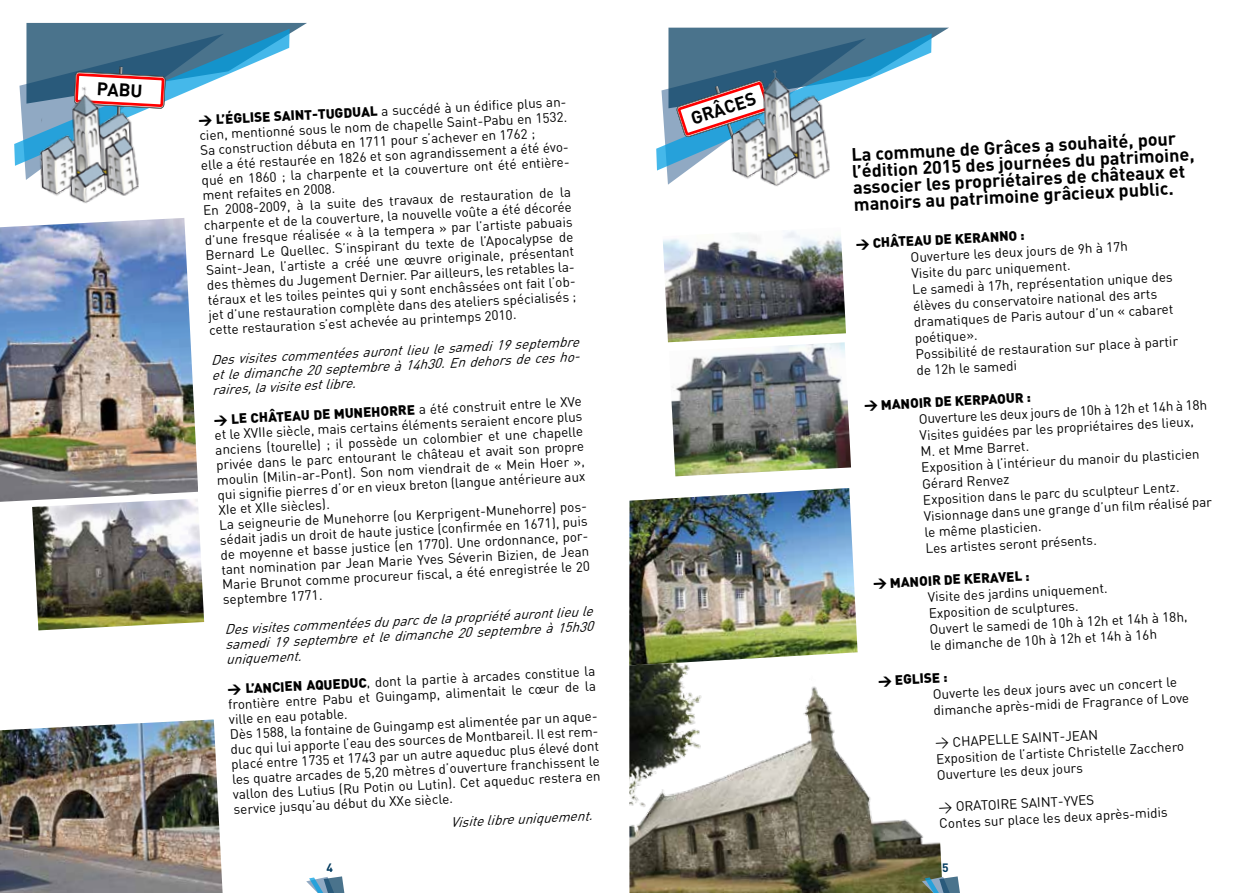
<style>
.page{position:relative;width:1259px;height:893px;background:#fff}
.page>*{position:absolute;margin:0;border:0;box-sizing:border-box;transform-origin:0 0}
.t1{font:700 18px/16.5px "DIN";color:#000}
.t2{font:13.5px/15px "DIN";color:#000}
.t3{font:italic 13.5px/14.9px "DIN";color:#000;text-align:justify}
.t4{font:900 13.5px "DIN";color:#000}
.t5{font:700 12px "DIN";color:#003a5e}
.s1{font-weight:900}
</style>
<div class="page">
<img style="left:663px;top:231px;width:183px;height:111px">
<img style="left:669px;top:342px;width:182px;height:134px">
<img style="left:629px;top:488px;width:228px;height:162px">
<img style="left:629px;top:650px;width:313px;height:243px">
<svg style="left:306px;top:876px;width:39px;height:17px"></svg>
<svg style="left:922px;top:876px;width:38px;height:17px"></svg>
<img style="left:0;top:218px;width:198px;height:284px">
<svg style="left:656px;top:28px;width:293px;height:157px"></svg>
<img style="left:717px;top:57px;width:126px;height:130px">
<svg style="left:14px;top:22px;width:293px;height:157px"></svg>
<img style="left:26px;top:74px;width:126px;height:130px">
<img style="left:32px;top:499px;width:172px;height:131px">
<img style="left:0;top:719px;width:223px;height:174px">
<h1 class="t1" style="left:97px;top:79px;width:47px;rotate:3deg">PABU</h1>
<p class="t2" style="left:198px;top:113px;width:370px;rotate:-3deg"><span class="s1">&gt; L’ÉGLISE SAINT-TUGDUAL</span> a succédé à un édifi ce plus an&shy;cien, mentionné sous le nom de chapelle Saint-Pabu en 1532.<br>Sa construction débuta en 1711 pour s’achever en 1762 ;<br>elle a été restaurée en 1826 et son agrandissement a été évo&shy;qué en 1860 ; la charpente et la couverture ont été entière&shy;ment refaites en 2008.<br>En 2008-2009, à la suite des travaux de restauration de la charpente et de la couverture, la nouvelle voûte a été décorée d’une fresque réalisée « à la tempera » par l’artiste pabuais Bernard Le Quellec. S’inspirant du texte de l’Apocalypse de Saint-Jean, l’artiste a créé une œuvre originale, présentant des thèmes du Jugement Dernier. Par ailleurs, les retables la&shy;téraux et les toiles peintes qui y sont enchâssées ont fait l’ob&shy;jet d’une restauration complète dans des ateliers spécialisés ; cette restauration s’est achevée au printemps 2010.</p>
<p class="t3" style="left:210px;top:353px;width:371px;rotate:-3deg">Des visites commentées auront lieu le samedi 19 septembre et le dimanche 20 septembre à 14h30. En dehors de ces ho&shy;raires, la visite est libre.</p>
<p class="t2" style="left:213px;top:413px;width:370px;rotate:-3deg"><span class="s1">&gt; LE CHÂTEAU DE MUNEHORRE</span> a été construit entre le XVe et le XVIIe siècle, mais certains éléments seraient encore plus anciens (tourelle) ; il possède un colombier et une chapelle privée dans le parc entourant le château et avait son propre moulin (Milin-ar-Pont). Son nom viendrait de « Mein Hoer », qui signifi e pierres d’or en vieux breton (langue antérieure aux XIe et XIIe siècles).<br>La seigneurie de Munehorre (ou Kerprigent-Munehorre) pos&shy;sédait jadis un droit de haute justice (confi rmée en 1671), puis de moyenne et basse justice (en 1770). Une ordonnance, por&shy;tant nomination par Jean Marie Yves Séverin Bizien, de Jean Marie Brunot comme procureur fi scal, a été enregistrée le 20 septembre 1771.</p>
<p class="t3" style="left:224px;top:622px;width:370px;rotate:-3deg">Des visites commentées du parc de la propriété auront lieu le samedi 19 septembre et le dimanche 20 septembre à 15h30 uniquement.</p>
<p class="t2" style="left:227px;top:682px;width:370px;rotate:-3deg"><span class="s1">&gt; L’ANCIEN AQUEDUC</span>, dont la partie à arcades constitue la frontière entre Pabu et Guingamp, alimentait le cœur de la ville en eau potable.<br>Dès 1588, la fontaine de Guingamp est alimentée par un aque&shy;duc qui lui apporte l’eau des sources de Montbareil. Il est rem&shy;placé entre 1735 et 1743 par un autre aqueduc plus élevé dont les quatre arcades de 5,20 mètres d’ouverture franchissent le vallon des Lutius (Ru Potin ou Lutin). Cet aqueduc restera en service jusqu’au début du XXe siècle.</p>
<p class="t3" style="left:450px;top:815px;width:143px;rotate:-3deg">Visite libre uniquement.</p>
<h1 class="t1" style="left:688px;top:110px;width:69px;rotate:-18deg">GRÂCES</h1>
<h1 class="t1" style="left:851px;top:146px;width:344px;rotate:-3deg">La commune de Grâces a souhaité, pour l’édition 2015 des journées du patrimoine, associer les propriétaires de châteaux et manoirs au patrimoine grâcieux public.</h1>
<p class="t4" style="left:855px;top:235px;width:170px;rotate:-3deg">&gt; CHÂTEAU DE KERANNO :</p>
<p class="t2" style="left:910px;top:249px;width:264px;line-height:16.2px;rotate:-3deg">Ouverture les deux jours de 9h à 17h<br>Visite du parc uniquement.<br>Le samedi à 17h, représentation unique des élèves du conservatoire national des arts dramatiques de Paris autour d’un « cabaret poétique».<br>Possibilité de restauration sur place à partir de 12h le samedi</p>
<p class="t4" style="left:863px;top:397px;width:168px;rotate:-3deg">&gt; MANOIR DE KERPAOUR :</p>
<p class="t2" style="left:918px;top:411px;width:290px;line-height:16.2px;rotate:-3deg">Ouverture les deux jours de 10h à 12h et 14h à 18h Visites guidées par les propriétaires des lieux, M. et Mme Barret.<br>Exposition à l’intérieur du manoir du plasticien Gérard Renvez<br>Exposition dans le parc du sculpteur Lentz.<br>Visionnage dans une grange d’un fi lm réalisé par le même plasticien.<br>Les artistes seront présents.</p>
<p class="t4" style="left:872px;top:575px;width:158px;rotate:-3deg">&gt; MANOIR DE KERAVEL :</p>
<p class="t2" style="left:927px;top:589px;width:260px;line-height:16.2px;rotate:-3deg">Visite des jardins uniquement.<br>Exposition de sculptures.<br>Ouvert le samedi de 10h à 12h et 14h à 18h, le dimanche de 10h à 12h et 14h à 16h</p>
<p class="t4" style="left:877px;top:672px;width:71px;rotate:-3deg">&gt; EGLISE :</p>
<p class="t2" style="left:932px;top:686px;width:257px;line-height:16.2px;rotate:-3deg">Ouverte les deux jours avec un concert le dimanche après-midi de Fragrance of Love</p>
<p class="t2" style="left:935px;top:734px;width:250px;line-height:16.2px;rotate:-3deg">&gt; CHAPELLE SAINT-JEAN<br>Exposition de l’artiste Christelle Zacchero<br>Ouverture les deux jours</p>
<p class="t2" style="left:938px;top:799px;width:230px;line-height:16.2px;rotate:-3deg">&gt; ORATOIRE SAINT-YVES<br>Contes sur place les deux après-midis</p>
<p class="t5" style="left:326px;top:859px;width:8px">4</p>
<p class="t5" style="left:942px;top:859px;width:8px">5</p>
</div>
